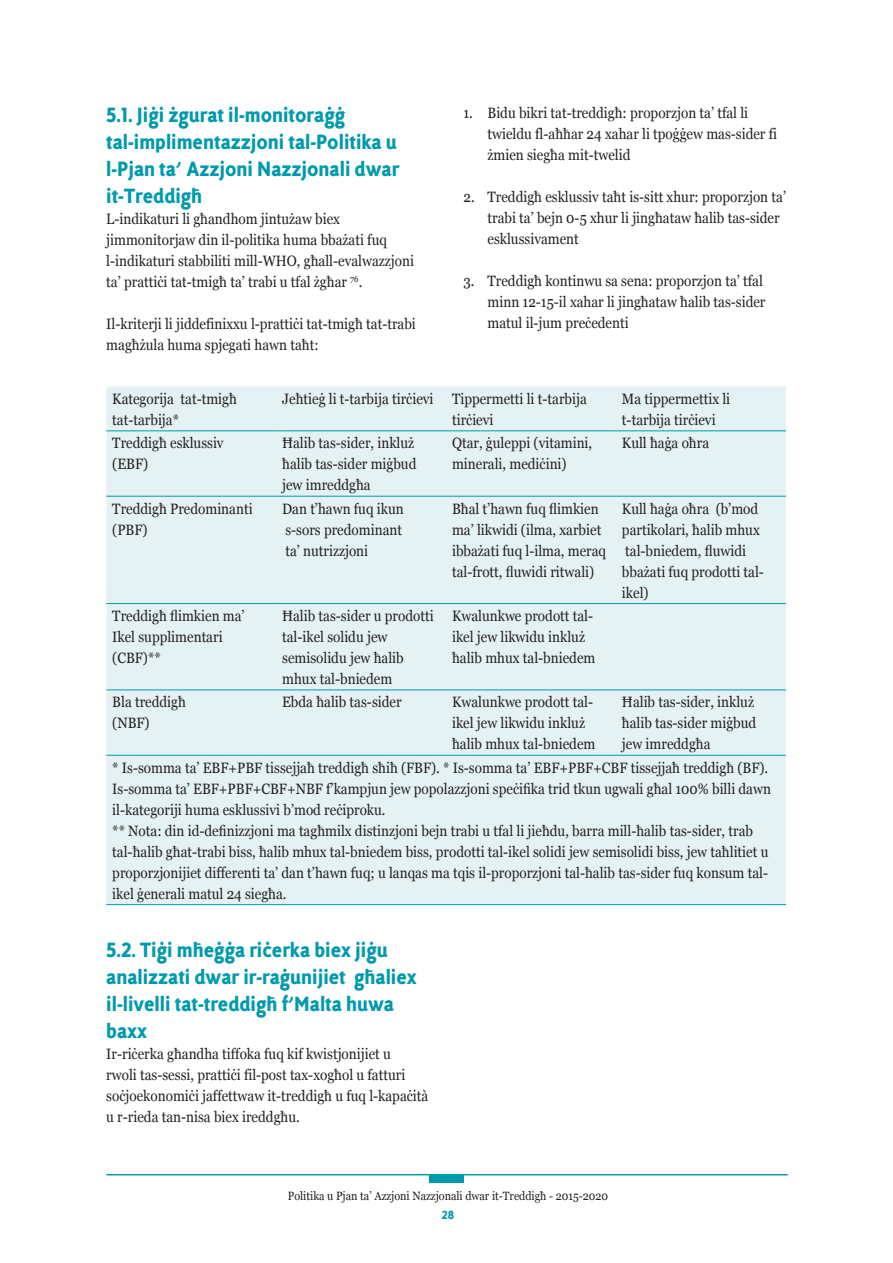
<style>
.page{position:relative;width:893px;height:1263px;background:#fff}
.page>*{position:absolute;margin:0;border:0;box-sizing:border-box;transform-origin:0 0}
.t1{font:700 21px/27px "Rosemary Malti";color:#009aad;scale:.9 1}
.t2{font:15px/21px "Georgia";color:#231f20;scale:.9 1}
.t3{font:12px "Georgia";color:#231f20;scale:.9 1}
.t4{font:700 12px "Rosemary Malti";color:#009aad;scale:.9 1}
</style>
<div class="page">
<div style="left:429px;top:1175px;width:34px;height:7px;background:#009aad"></div>
<hr style="left:106px;top:1174px;width:682px;height:1px;background:#009aad">
<div style="left:106px;top:386px;width:680px;height:518px;background:#e5f2f4"></div>
<hr style="left:106px;top:430px;width:170px;height:1px;background:#009aad">
<hr style="left:276px;top:430px;width:170px;height:1px;background:#009aad">
<hr style="left:446px;top:430px;width:170px;height:1px;background:#009aad">
<hr style="left:616px;top:430px;width:170px;height:1px;background:#009aad">
<hr style="left:106px;top:496px;width:170px;height:1px;background:#009aad">
<hr style="left:276px;top:496px;width:170px;height:1px;background:#009aad">
<hr style="left:446px;top:496px;width:170px;height:1px;background:#009aad">
<hr style="left:616px;top:496px;width:170px;height:1px;background:#009aad">
<hr style="left:106px;top:603px;width:170px;height:1px;background:#009aad">
<hr style="left:276px;top:603px;width:170px;height:1px;background:#009aad">
<hr style="left:446px;top:603px;width:170px;height:1px;background:#009aad">
<hr style="left:616px;top:603px;width:170px;height:1px;background:#009aad">
<hr style="left:106px;top:689px;width:170px;height:1px;background:#009aad">
<hr style="left:276px;top:689px;width:170px;height:1px;background:#009aad">
<hr style="left:446px;top:689px;width:170px;height:1px;background:#009aad">
<hr style="left:616px;top:689px;width:170px;height:1px;background:#009aad">
<hr style="left:106px;top:755px;width:170px;height:1px;background:#009aad">
<hr style="left:106px;top:904px;width:170px;height:1px;background:#009aad">
<hr style="left:276px;top:904px;width:170px;height:1px;background:#009aad">
<hr style="left:446px;top:904px;width:170px;height:1px;background:#009aad">
<hr style="left:616px;top:904px;width:170px;height:1px;background:#009aad">
<hr style="left:276px;top:755px;width:170px;height:1px;background:#009aad">
<hr style="left:446px;top:755px;width:170px;height:1px;background:#009aad">
<hr style="left:616px;top:755px;width:170px;height:1px;background:#009aad">
<h1 class="t1" style="left:106px;top:102px;width:327px">5.1. Ji©i ƒgurat il-monitora©© tal-implimentazzjoni tal-Politika u l-Pjan ta’ Azzjoni Nazzjonali dwar it-Treddig˙</h1>
<p class="t2" style="left:106px;top:208px;width:343px">L-indikaturi li għandhom jintużaw biex jimmonitorjaw din il-politika huma bbażati fuq l-indikaturi stabbiliti mill-WHO, għall-evalwazzjoni ta’ prattiċi tat-tmigħ ta’ trabi u tfal żgħar <sup>76</sup>.</p>
<p class="t2" style="left:106px;top:313px;width:345px">Il-kriterji li jiddefinixxu l-prattiċi tat-tmigħ tat-trabi magħżula huma spjegati hawn taħt:</p>
<p class="t2" style="left:487px;top:101px;width:323px;text-indent:-24px">1. Bidu bikri tat-treddigħ: proporzjon ta’ tfal li twieldu fl-aħħar 24 xahar li tpoġġew mas-sider fi żmien siegħa mit-twelid</p>
<p class="t2" style="left:487px;top:185px;width:333px;text-indent:-24px">2. Treddigħ esklussiv taħt is-sitt xhur: proporzjon ta’ trabi ta’ bejn 0-5 xhur li jingħataw ħalib tas-sider esklussivament</p>
<p class="t2" style="left:487px;top:269px;width:310px;text-indent:-24px">3. Treddigħ kontinwu sa sena: proporzjon ta’ tfal minn 12-15-il xahar li jingħataw ħalib tas-sider matul il-jum preċedenti</p>
<p class="t2" style="left:112px;top:387px;width:140px">Kategorija tat-tmigħ tat-tarbija*</p>
<p class="t2" style="left:452px;top:387px;width:151px;text-indent:-170px">Jeħtieġ li t-tarbija tirċievi Tippermetti li t-tarbija tirċievi</p>
<p class="t2" style="left:622px;top:387px;width:122px">Ma tippermettix li t-tarbija tirċievi</p>
<p class="t2" style="left:112px;top:432px;width:125px">Treddigħ esklussiv (EBF)</p>
<p class="t2" style="left:282px;top:432px;width:151px">Ħalib tas-sider, inkluż ħalib tas-sider miġbud jew imreddgħa</p>
<p class="t2" style="left:452px;top:432px;width:157px">Qtar, ġuleppi (vitamini, minerali, mediċini)</p>
<p class="t2" style="left:622px;top:432px;width:98px">Kull ħaġa oħra</p>
<p class="t2" style="left:112px;top:497px;width:157px">Treddigħ Predominanti (PBF)</p>
<p class="t2" style="left:282px;top:497px;width:137px;text-align:justify">Dan t’hawn fuq ikun s-sors predominant ta’ nutrizzjoni</p>
<p class="t2" style="left:452px;top:497px;width:173px">Bħal t’hawn fuq flimkien ma’ likwidi (ilma, xarbiet ibbażati fuq l-ilma, meraq tal-frott, fluwidi ritwali)</p>
<p class="t2" style="left:622px;top:497px;width:159px">Kull ħaġa oħra (b’mod partikolari, ħalib mhux tal-bniedem, fluwidi bbażati fuq prodotti tal&shy;ikel)</p>
<p class="t2" style="left:112px;top:605px;width:149px">Treddigħ flimkien ma’<br>Ikel supplimentari (CBF)**</p>
<p class="t2" style="left:282px;top:605px;width:170px">Ħalib tas-sider u prodotti tal-ikel solidu jew semisolidu jew ħalib mhux tal-bniedem</p>
<p class="t2" style="left:452px;top:605px;width:161px">Kwalunkwe prodott tal&shy;ikel jew likwidu inkluż ħalib mhux tal-bniedem</p>
<p class="t2" style="left:112px;top:691px;width:83px">Bla treddigħ (NBF)</p>
<p class="t2" style="left:282px;top:691px;width:134px">Ebda ħalib tas-sider</p>
<p class="t2" style="left:452px;top:691px;width:161px">Kwalunkwe prodott tal&shy;ikel jew likwidu inkluż ħalib mhux tal-bniedem</p>
<p class="t2" style="left:622px;top:691px;width:151px">Ħalib tas-sider, inkluż ħalib tas-sider miġbud jew imreddgħa</p>
<p class="t2" style="left:112px;top:756px;width:733px">* Is-somma ta’ EBF+PBF tissejjaħ treddigħ sħiħ (FBF). * Is-somma ta’ EBF+PBF+CBF tissejjaħ treddigħ (BF).<br>Is-somma ta’ EBF+PBF+CBF+NBF f’kampjun jew popolazzjoni speċifika trid tkun ugwali għal 100% billi dawn il-kategoriji huma esklussivi b’mod reċiproku.<br>** Nota: din id-definizzjoni ma tagħmilx distinzjoni bejn trabi u tfal li jieħdu, barra mill-ħalib tas-sider, trab tal-ħalib għat-trabi biss, ħalib mhux tal-bniedem biss, prodotti tal-ikel solidi jew semisolidi biss, jew taħlitiet u proporzjonijiet differenti ta’ dan t’hawn fuq; u lanqas ma tqis il-proporzjoni tal-ħalib tas-sider fuq konsum tal&shy;ikel ġenerali matul 24 siegħa.</p>
<h1 class="t1" style="left:106px;top:936px;width:347px">5.2. Ti©i m˙e©©a riçerka biex ji©u analizzati dwar ir-ra©unijiet g˙aliex il-livelli tat-treddig˙ f’Malta huwa baxx</h1>
<p class="t2" style="left:106px;top:1043px;width:359px">Ir-riċerka għandha tiffoka fuq kif kwistjonijiet u<br>rwoli tas-sessi, prattiċi fil-post tax-xogħol u fatturi soċjoekonomiċi jaffettwaw it-treddigħ u fuq l-kapaċità u r-rieda tan-nisa biex ireddgħu.</p>
<p class="t3" style="left:288px;top:1187px;width:357px">Politika u Pjan ta’ Azzjoni Nazzjonali dwar it-Treddigħ - 2015-2020</p>
<p class="t4" style="left:442px;top:1207px;width:15px">28</p>
</div>
